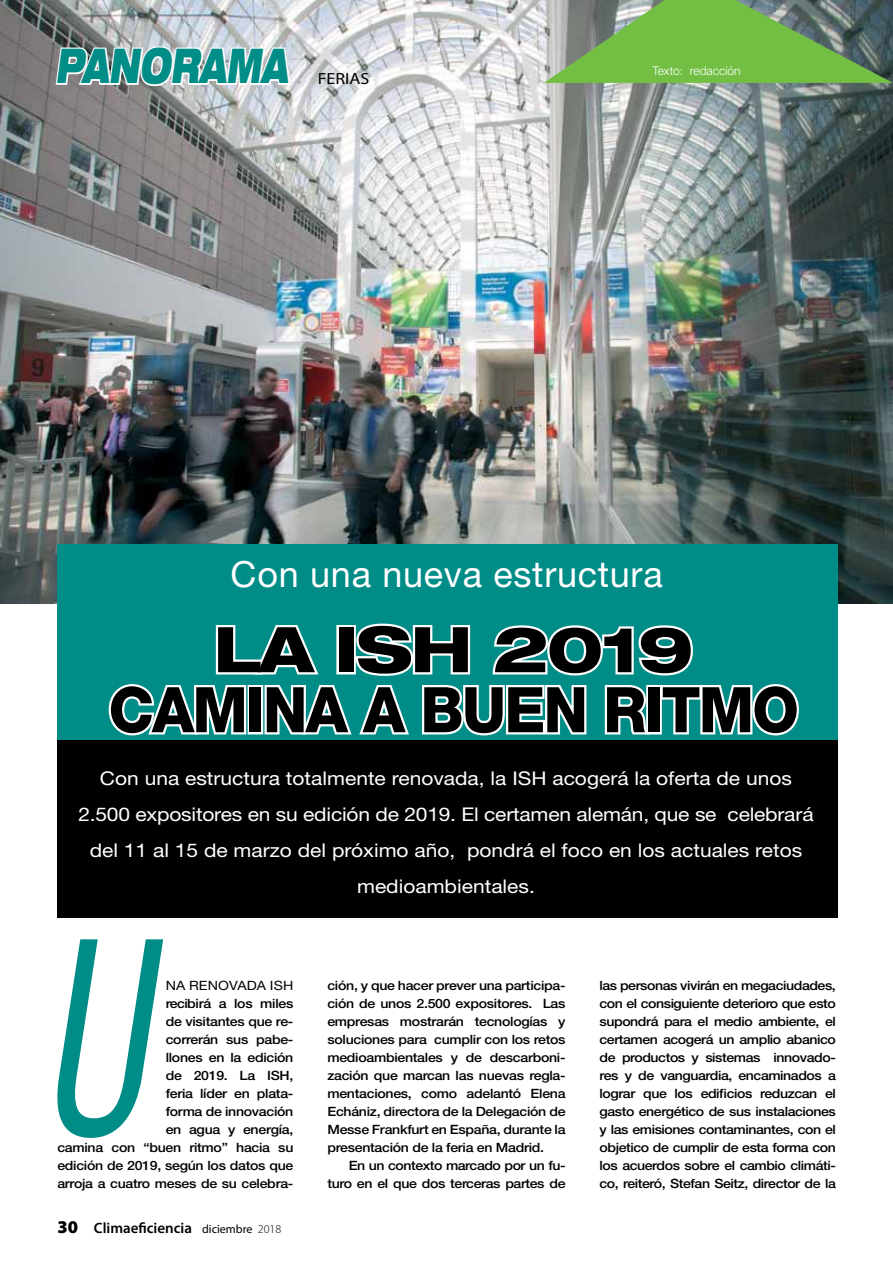
<style>
.page{position:relative;width:893px;height:1263px;background:#fff}
.page>*{position:absolute;margin:0;border:0;box-sizing:border-box;transform-origin:0 0}
.t1{font:italic condensed 272.7px "Helvetica Neue LT Std";color:#008c87;scale:.72 1}
.t2{font:800 63px "Helvetica Neue LT Std";letter-spacing:-.03em;color:#000;scale:.95 1}
.t3{font:800 expanded 63px "Helvetica Neue LT Std";letter-spacing:-.03em;color:#000}
.t4{font:italic 900 expanded 48px "Helvetica Neue LT Std";color:#008c87;scale:.62 1}
.t5{font:36px "Helvetica Neue LT Std";letter-spacing:.02em;color:#fff}
.t6{font:18.9px/36px "Helvetica Neue LT Std";color:#fff;text-align:center;scale:1.11 1}
.t7{font:16.2px "Myriad Pro";color:#000;scale:1.11 1}
.t8{font:600 15px "Myriad Pro";color:#000}
.t9{font:500 12.9px/18px "Helvetica Neue LT Std";letter-spacing:-.02em;color:#000;text-align:justify;scale:1.1 1}
.t10{font:12.9px "Helvetica Neue LT Std";letter-spacing:.01em;color:#000;scale:1.11 1}
.t11{font:300 12px "Helvetica Neue LT Std";color:#fff}
.s1{font-weight:900;font-size:18px}
.s2{font-weight:400;font-size:12px}
.s3{font-weight:300;font-size:12px}
</style>
<div class="page">
<img style="left:0;top:0;width:893px;height:604px">
<svg style="left:544px;top:0;width:349px;height:83px"></svg>
<svg style="left:54px;top:0;width:238px;height:208px"></svg>
<div style="left:57px;top:544px;width:781px;height:196px;background:#008c87"></div>
<div style="left:57px;top:740px;width:781px;height:177px;background:#000"></div>
<svg style="left:108px;top:623px;width:691px;height:113px"></svg>
<h3 class="t4" style="left:55px;top:35px;width:376px">PANORAMA</h3>
<p class="t7" style="left:318px;top:70px;width:48px">FERIAS</p>
<p class="t11" style="left:652px;top:63px;width:90px">Texto: redacción</p>
<h3 class="t5" style="left:231px;top:553px;width:434px">Con una nueva estructura</h3>
<h2 class="t3" style="left:214px;top:609px;width:482px">LA ISH 2019</h2>
<h2 class="t2" style="left:108px;top:672px;width:728px">CAMINA A BUEN RITMO</h2>
<p class="t6" style="left:78px;top:760px;width:664px">Con una estructura totalmente renovada, la ISH acogerá la oferta de unos 2.500 expositores en su edición de 2019. El certamen alemán, que se celebrará del 11 al 15 de marzo del próximo año, pondrá el foco en los actuales retos medioambientales.</p>
<h1 class="t1" style="left:40px;top:880px;width:144px">U</h1>
<p class="t10" style="left:166px;top:978px;width:117px">NA RENOVADA ISH</p>
<p class="t9" style="left:166px;top:994px;width:118px">recibirá a los miles de visitantes que re&shy;correrán sus pabe&shy;llones en la edición de 2019. La ISH, feria líder en plata&shy;forma de innovación en agua y energía,</p>
<p class="t9" style="left:57px;top:1138px;width:216px">camina con “buen ritmo” hacia su edición de 2019, según los datos que arroja a cuatro meses de su celebra-</p>
<p class="t8" style="left:57px;top:1219px;width:225px"><span class="s1">30</span> Climaeficiencia <span class="s2">diciembre</span> <span class="s3">2018</span></p>
<p class="t9" style="left:327px;top:976px;width:218px">ción, y que hacer prever una participa&shy;ción de unos 2.500 expositores. Las empresas mostrarán tecnologías y soluciones para cumplir con los retos medioambientales y de descarboni&shy;zación que marcan las nuevas regla&shy;mentaciones, como adelantó Elena Echániz, directora de la Delegación de Messe Frankfurt en España, durante la presentación de la feria en Madrid.</p>
<p class="t9" style="left:327px;top:1156px;width:218px;text-align:right">En un contexto marcado por un fu&shy;turo en el que dos terceras partes de</p>
<p class="t9" style="left:600px;top:976px;width:216px">las personas vivirán en megaciudades, con el consiguiente deterioro que esto supondrá para el medio ambiente, el certamen acogerá un amplio abanico de productos y sistemas innovado&shy;res y de vanguardia, encaminados a lograr que los edificios reduzcan el gasto energético de sus instalaciones y las emisiones contaminantes, con el objetico de cumplir de esta forma con los acuerdos sobre el cambio climáti&shy;co, reiteró, Stefan Seitz, director de la</p>
</div>
